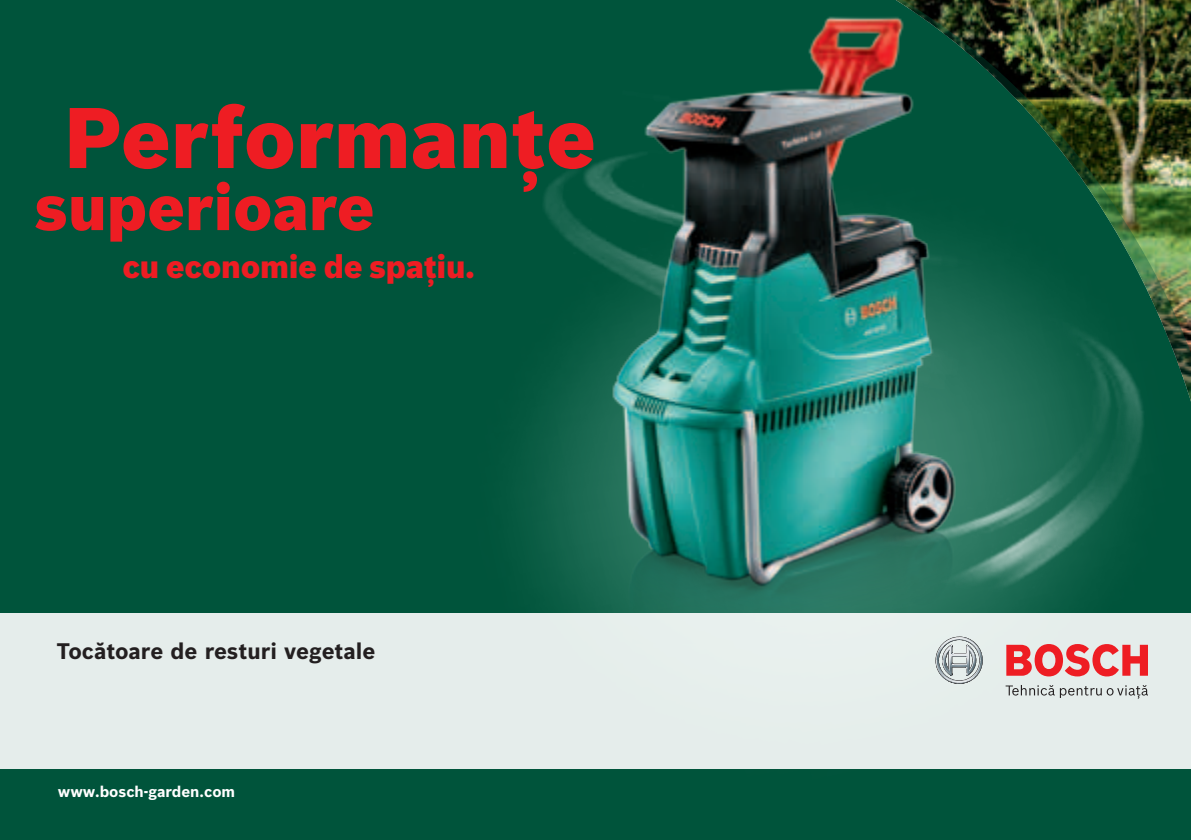
<style>
.page{position:relative;width:1191px;height:840px;background:#fff}
.page>*{position:absolute;margin:0;border:0;box-sizing:border-box;transform-origin:0 0}
.t1{font:900 83.8px "Bosch Sans";color:#ee1d23}
.t2{font:900 63.2px "Bosch Sans";color:#ee1d23}
.t3{font:900 31.6px "Bosch Sans";letter-spacing:-.01em;color:#ee1d23}
.t4{font:700 22px "Bosch Sans";color:#231f20}
.t5{font:700 15px "Bosch Sans";color:#fff}
</style>
<div class="page">
<div style="left:0;top:0;width:1191px;height:839px;background:#00543b"></div>
<img style="left:530px;top:185px;width:605px;height:427px">
<img style="left:550px;top:16px;width:490px;height:597px">
<div style="left:0;top:613px;width:1191px;height:155px;background:#e5edeb"></div>
<svg style="left:1006px;top:644px;width:142px;height:32px"></svg>
<img style="left:867px;top:0;width:324px;height:464px">
<svg style="left:935px;top:636px;width:47px;height:47px"></svg>
<svg style="left:1005px;top:685px;width:143px;height:13px"></svg>
<h1 class="t1" style="left:64px;top:73px;width:534px">Performanţe</h1>
<h2 class="t2" style="left:34px;top:159px;width:342px">superioare</h2>
<h3 class="t3" style="left:122px;top:242px;width:354px">cu economie de spaţiu.</h3>
<p class="t4" style="left:57px;top:634px;width:320px">Tocătoare de resturi vegetale</p>
<p class="t5" style="left:58px;top:780px;width:179px">www.bosch-garden.com</p>
</div>
